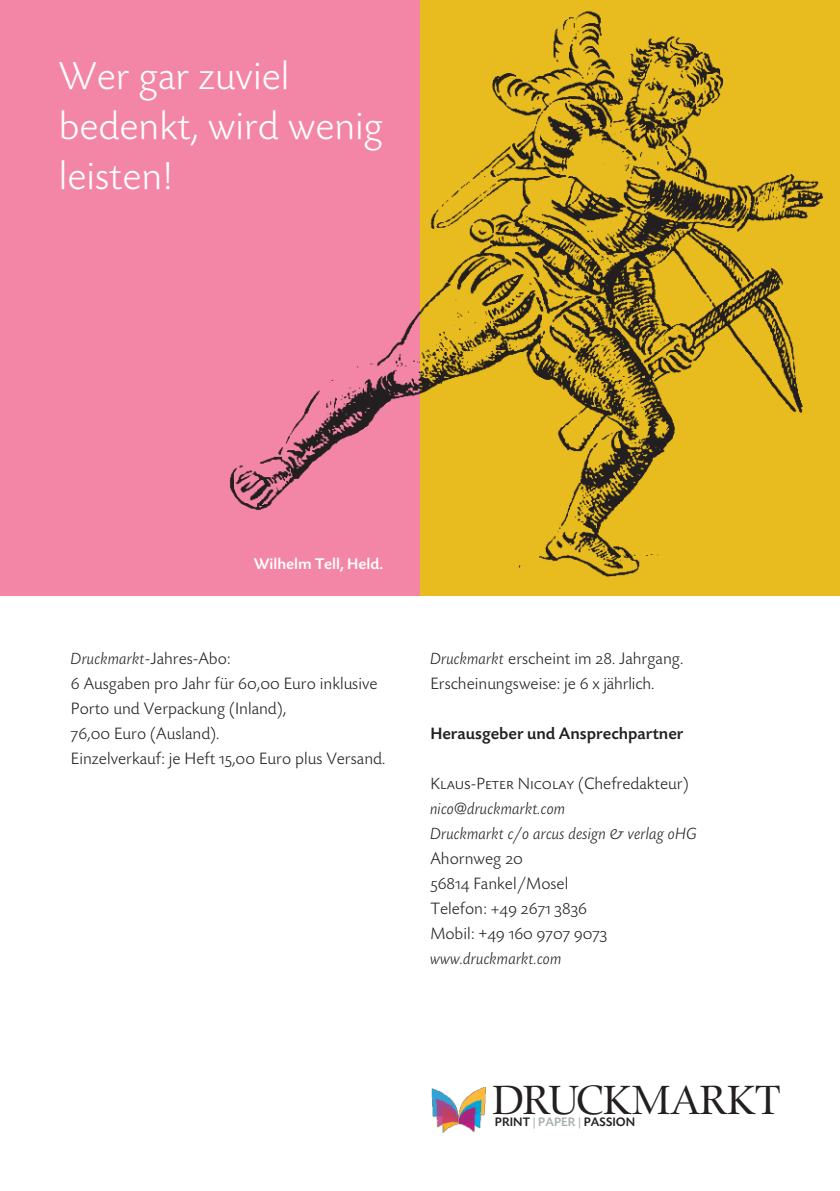
<style>
.page{position:relative;width:840px;height:1191px;background:#fff}
.page>*{position:absolute;margin:0;border:0;box-sizing:border-box;transform-origin:0 0}
.t1{font:42px "Zapf Renais SB";letter-spacing:-.025em;color:#231f20}
.t2{font:300 40px/50px "Today SB";color:#fff}
.t3{font:300 17px/25px "Today SB";color:#231f20}
.t4{font:italic 300 17px/25px "Today SB";color:#231f20}
.t5{font:17px/25px "Today SB Caps Lig";color:#231f20}
.t6{font:500 17px "Today SB";color:#231f20}
.t7{font:500 16px "Today SB";color:#fff}
.t8{font:500 12.6px "Today SB";color:#231f20}
.s1{font-style:italic}
.s2{font-family:"Today SB Caps Lig";font-weight:400}
.s3{font-family:"Today SB";font-weight:300}
.s4{font-style:normal}
.s5{font-family:"Today SB Caps Lig";font-weight:400;font-style:normal}
.s6{color:#a8afb2}
</style>
<div class="page">
<img style="left:431px;top:1087px;width:54px;height:45px">
<div style="left:420px;top:0;width:419px;height:595px;background:#e8bb1f"></div>
<div style="left:0;top:0;width:420px;height:595px;background:#f386a7"></div>
<img style="left:229px;top:10px;width:594px;height:567px">
<h2 class="t2" style="left:59px;top:54px;width:325px">Wer gar zuviel bedenkt, wird wenig leisten!</h2>
<p class="t7" style="left:253px;top:557px;width:131px">Wilhelm Tell, Held.</p>
<p class="t3" style="left:71px;top:647px;width:315px"><span class="s1">Druckmarkt</span>-Jahres-Abo:<br><span class="s2">6</span> Ausgaben pro Jahr für <span class="s2">60,00</span> Euro inklusive Porto und Verpackung (Inland),<br><span class="s2">76,00</span> Euro (Ausland).<br>Einzelverkauf: je Heft <span class="s2">15,00</span> Euro plus Versand.</p>
<p class="t3" style="left:430px;top:647px;width:254px"><span class="s1">Druckmarkt</span> erscheint im <span class="s2">28</span>. Jahrgang.<br>Erscheinungsweise: je <span class="s2">6</span> x jährlich.</p>
<p class="t6" style="left:430px;top:726px;width:254px">Herausgeber und Ansprechpartner</p>
<p class="t5" style="left:430px;top:770px;width:259px">Klaus-Peter Nicolay <span class="s3">(Chefredakteur)</span></p>
<p class="t4" style="left:430px;top:795px;width:268px">nico@druckmarkt.com<br>Druckmarkt c/o arcus design &amp; verlag oHG<br><span class="s4">Ahornweg</span> <span class="s5">20<br>56814</span> <span class="s4">Fankel/Mosel</span></p>
<p class="t5" style="left:430px;top:895px;width:178px"><span class="s3">Telefon:</span> +49 2671 3836<br><span class="s3">Mobil: +</span>49 160 9707 9073</p>
<p class="t4" style="left:430px;top:945px;width:133px">www.druckmarkt.com</p>
<h1 class="t1" style="left:492px;top:1075px;width:289px">DRUCKMARKT</h1>
<p class="t8" style="left:494px;top:1117px;width:142px">PRINT <span class="s6">| PAPER |</span> PASSION</p>
</div>
